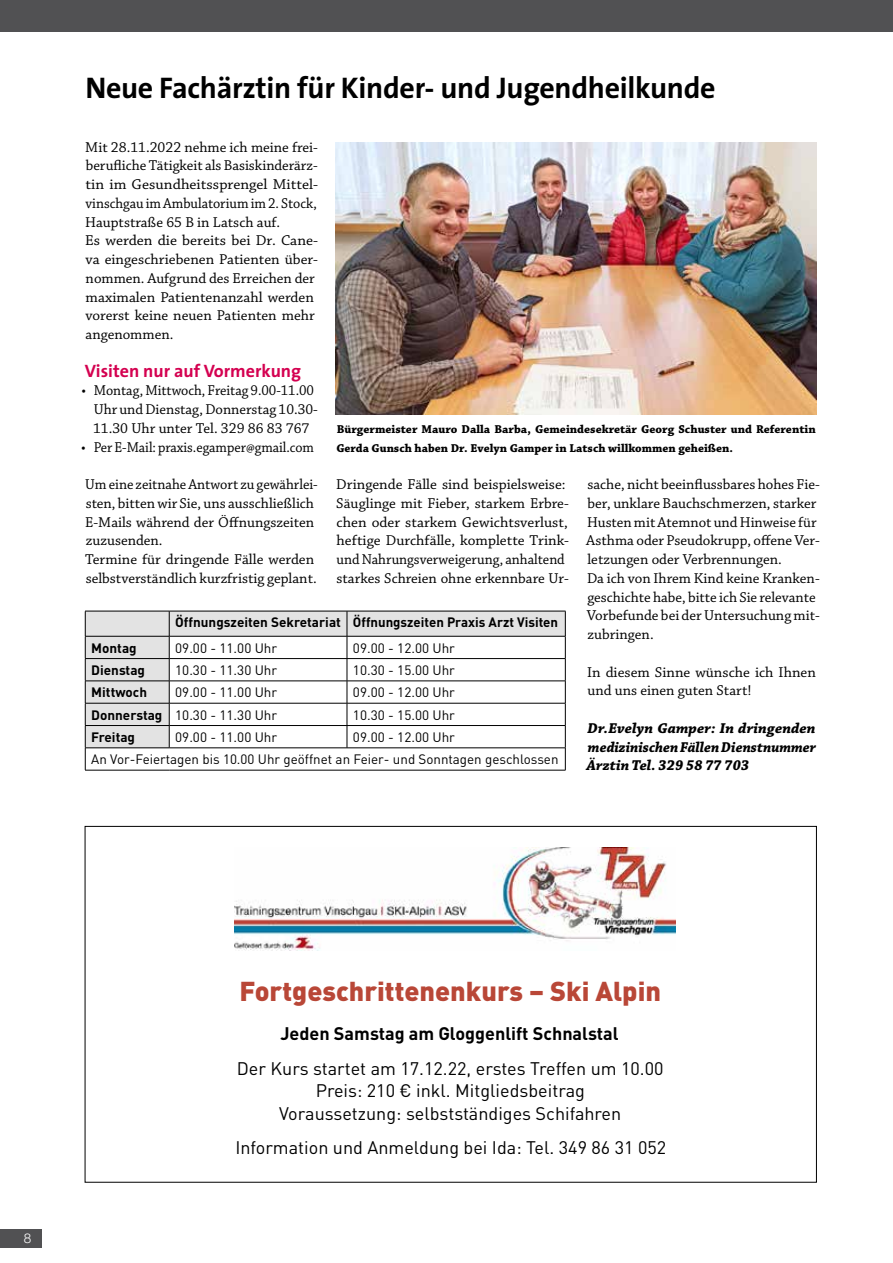
<style>
.page{position:relative;width:893px;height:1263px;background:#fff}
.page>*{position:absolute;margin:0;border:0;box-sizing:border-box;transform-origin:0 0}
.t1{font:700 30px "The Sans";letter-spacing:-.01em;color:#000}
.t2{font:900 27px "DIN Pro";color:#b94737}
.t3{font:18px/22.5px "DIN Pro";color:#000;text-align:center}
.t4{font:700 18px "DIN Pro";color:#000}
.t5{font:700 18px "The Sans";color:#d40050}
.t6{font:15px/18.8px "Chaparral Pro";color:#000}
.t7{font:15px/18.8px "Chaparral Pro";color:#000;scale:.96 1}
.t8{font:italic 700 15px/18.8px "Chaparral Pro";color:#000;text-align:justify}
.t9{font:13.5px/22.4px "DIN Pro";color:#000}
.t10{font:700 13.5px "DIN Pro";color:#000}
.t11{font:300 13.5px "Helvetica Neue LT Pro";color:#fff}
.t12{font:700 12px/18.8px "Chaparral Pro";color:#000}
.s1{font-weight:700}
</style>
<div class="page">
<div style="left:0;top:1229px;width:42px;height:19px;background:#515153"></div>
<div style="left:0;top:0;width:893px;height:31px;background:#515153"></div>
<svg style="left:86px;top:612px;width:479px;height:135px"></svg>
<hr style="left:85px;top:611px;width:84px;height:1px;background:#000">
<hr style="left:169px;top:611px;width:178px;height:1px;background:#000">
<hr style="left:347px;top:611px;width:219px;height:1px;background:#000">
<hr style="left:85px;top:636px;width:84px;height:1px;background:#000">
<hr style="left:169px;top:636px;width:178px;height:1px;background:#000">
<hr style="left:347px;top:636px;width:219px;height:1px;background:#000">
<hr style="left:85px;top:658px;width:84px;height:1px;background:#000">
<hr style="left:169px;top:658px;width:178px;height:1px;background:#000">
<hr style="left:347px;top:658px;width:219px;height:1px;background:#000">
<hr style="left:85px;top:681px;width:84px;height:1px;background:#000">
<hr style="left:169px;top:681px;width:178px;height:1px;background:#000">
<hr style="left:347px;top:681px;width:219px;height:1px;background:#000">
<hr style="left:85px;top:703px;width:84px;height:1px;background:#000">
<hr style="left:169px;top:703px;width:178px;height:1px;background:#000">
<hr style="left:347px;top:703px;width:219px;height:1px;background:#000">
<hr style="left:85px;top:725px;width:84px;height:1px;background:#000">
<hr style="left:169px;top:725px;width:178px;height:1px;background:#000">
<svg style="left:169px;top:611px;width:1px;height:136px"></svg>
<hr style="left:347px;top:725px;width:219px;height:1px;background:#000">
<svg style="left:347px;top:611px;width:1px;height:136px"></svg>
<hr style="left:85px;top:747px;width:84px;height:1px;background:#000">
<svg style="left:85px;top:611px;width:1px;height:159px"></svg>
<hr style="left:169px;top:747px;width:178px;height:1px;background:#000">
<hr style="left:347px;top:747px;width:219px;height:1px;background:#000">
<svg style="left:565px;top:611px;width:1px;height:159px"></svg>
<hr style="left:85px;top:770px;width:84px;height:1px;background:#000">
<hr style="left:169px;top:770px;width:178px;height:1px;background:#000">
<hr style="left:347px;top:770px;width:219px;height:1px;background:#000">
<img style="left:336px;top:142px;width:480px;height:272px">
<hr style="left:892px;top:733px;width:1px;height:530px;background:#dfdedf">
<img style="left:234px;top:848px;width:442px;height:102px">
<h1 class="t1" style="left:85px;top:63px;width:632px">Neue Fachärztin für Kinder- und Jugendheilkunde</h1>
<p class="t6" style="left:85px;top:138px;width:234px">Mit 28.11.2022 nehme ich meine frei&shy;berufliche Tätigkeit als Basiskinderärz&shy;tin im Gesundheitssprengel Mittel&shy;vinschgau im Ambulatorium im 2. Stock, Hauptstraße 65 B in Latsch auf.<br>Es werden die bereits bei Dr. Cane&shy;va eingeschriebenen Patienten über&shy;nommen. Aufgrund des Erreichen der maximalen Patientenanzahl werden vorerst keine neuen Patienten mehr angenommen.</p>
<p class="t5" style="left:85px;top:355px;width:218px">Visiten nur auf Vormerkung</p>
<p class="t6" style="left:93px;top:382px;width:226px;text-indent:-12px">• Montag, Mittwoch, Freitag 9.00-11.00<br>Uhr und Dienstag, Donnerstag 10.30-<br>11.30 Uhr unter Tel. 329 86 83 767</p>
<p class="t6" style="left:81px;top:438px;width:234px">• Per E-Mail: praxis.egamper@gmail.com</p>
<p class="t7" style="left:85px;top:476px;width:244px">Um eine zeitnahe Antwort zu gewährlei&shy;sten, bitten wir Sie, uns ausschließlich E-Mails während der Öffnungszeiten zuzusenden.<br>Termine für dringende Fälle werden selbstverständlich kurzfristig geplant.</p>
<p class="t6" style="left:336px;top:476px;width:234px">Dringende Fälle sind beispielsweise:<br>Säuglinge mit Fieber, starkem Erbre&shy;chen oder starkem Gewichtsverlust, heftige Durchfälle, komplette Trink&shy;und Nahrungsverweigerung, anhaltend starkes Schreien ohne erkennbare Ur-</p>
<p class="t6" style="left:586px;top:476px;width:235px">sache, nicht beeinflussbares hohes Fie&shy;ber, unklare Bauchschmerzen, starker Husten mit Atemnot und Hinweise für Asthma oder Pseudokrupp, offene Ver&shy;letzungen oder Verbrennungen.<br>Da ich von Ihrem Kind keine Kranken&shy;geschichte habe, bitte ich Sie relevante Vorbefunde bei der Untersuchung mit&shy;zubringen.</p>
<p class="t6" style="left:587px;top:663px;width:230px">In diesem Sinne wünsche ich Ihnen und uns einen guten Start!</p>
<p class="t8" style="left:586px;top:719px;width:231px">Dr.Evelyn Gamper: In dringenden medizinischen Fällen Dienstnummer Ärztin Tel. 329 58 77 703</p>
<p class="t12" style="left:336px;top:420px;width:481px">Bürgermeister Mauro Dalla Barba, Gemeindesekretär Georg Schuster und Referentin<br>Gerda Gunsch haben Dr. Evelyn Gamper in Latsch willkommen geheißen.</p>
<p class="t10" style="left:175px;top:613px;width:384px">Öffnungszeiten Sekretariat Öffnungszeiten Praxis Arzt Visiten</p>
<p class="t10" style="left:91px;top:638px;width:47px">Montag</p>
<p class="t9" style="left:175px;top:636px;width:103px">09.00 - 11.00 Uhr</p>
<p class="t9" style="left:353px;top:636px;width:103px">09.00 - 12.00 Uhr</p>
<p class="t10" style="left:91px;top:661px;width:55px">Dienstag</p>
<p class="t9" style="left:175px;top:658px;width:103px">10.30 - 11.30 Uhr</p>
<p class="t9" style="left:353px;top:658px;width:103px">10.30 - 15.00 Uhr</p>
<p class="t10" style="left:91px;top:683px;width:57px">Mittwoch</p>
<p class="t9" style="left:175px;top:681px;width:103px">09.00 - 11.00 Uhr</p>
<p class="t9" style="left:353px;top:681px;width:103px">09.00 - 12.00 Uhr</p>
<p class="t9" style="left:91px;top:703px;width:187px"><span class="s1">Donnerstag</span> 10.30 - 11.30 Uhr</p>
<p class="t9" style="left:353px;top:703px;width:103px">10.30 - 15.00 Uhr</p>
<p class="t10" style="left:91px;top:728px;width:45px">Freitag</p>
<p class="t9" style="left:175px;top:725px;width:103px">09.00 - 11.00 Uhr</p>
<p class="t9" style="left:91px;top:725px;width:469px;text-indent:262px">09.00 - 12.00 Uhr<br>An Vor-Feiertagen bis 10.00 Uhr geöffnet an Feier- und Sonntagen geschlossen</p>
<p class="t11" style="left:24px;top:1229px;width:9px">8</p>
<h2 class="t2" style="left:240px;top:973px;width:423px">Fortgeschrittenenkurs – Ski Alpin</h2>
<p class="t4" style="left:280px;top:1021px;width:340px">Jeden Samstag am Gloggenlift Schnalstal</p>
<p class="t3" style="left:237px;top:1056px;width:428px">Der Kurs startet am 17.12.22, erstes Treffen um 10.00<br>Preis: 210 € inkl. Mitgliedsbeitrag<br>Voraussetzung: selbstständiges Schifahren</p>
<p class="t3" style="left:235px;top:1136px;width:432px">Information und Anmeldung bei Ida: Tel. 349 86 31 052</p>
</div>
